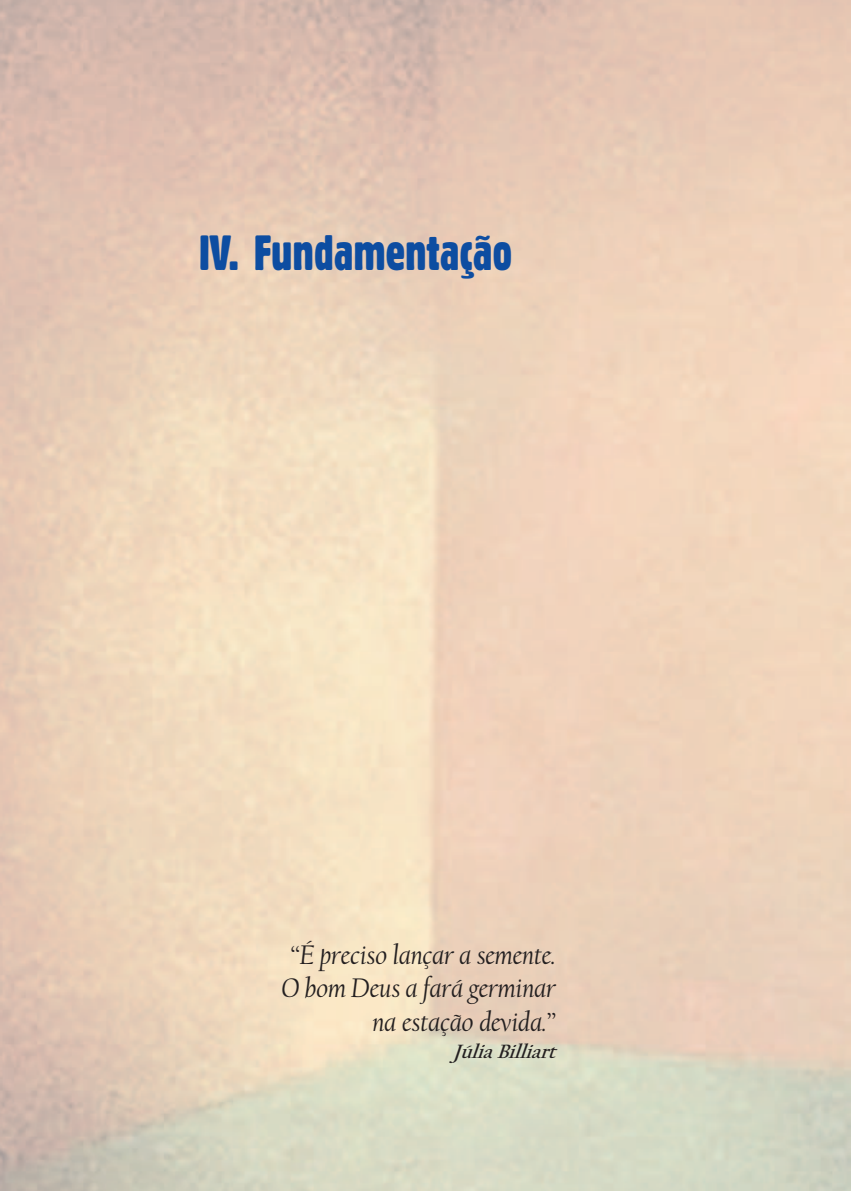
<style>
.page{position:relative;width:851px;height:1191px;background:#fff}
.page>*{position:absolute;margin:0;border:0;box-sizing:border-box;transform-origin:0 0}
.t1{font:48px "TTE236 EF90 O00";letter-spacing:-.005em;color:#0d4da1}
.t2{font:28px/33.6px "TT25 FEO00";letter-spacing:-.01em;color:#231f20;text-align:right}
.t3{font:20px "TT2602 OI00";color:#231f20}
</style>
<div class="page">
<p class="t1" style="left:199px;top:226px;width:314px">IV. Fundamentação</p>
<p class="t2" style="left:282px;top:937px;width:275px">“É preciso lançar a semente.<br>O bom Deus a fará germinar na estação devida.”</p>
<p class="t3" style="left:453px;top:1039px;width:104px">Júlia Billiart</p>
</div>
